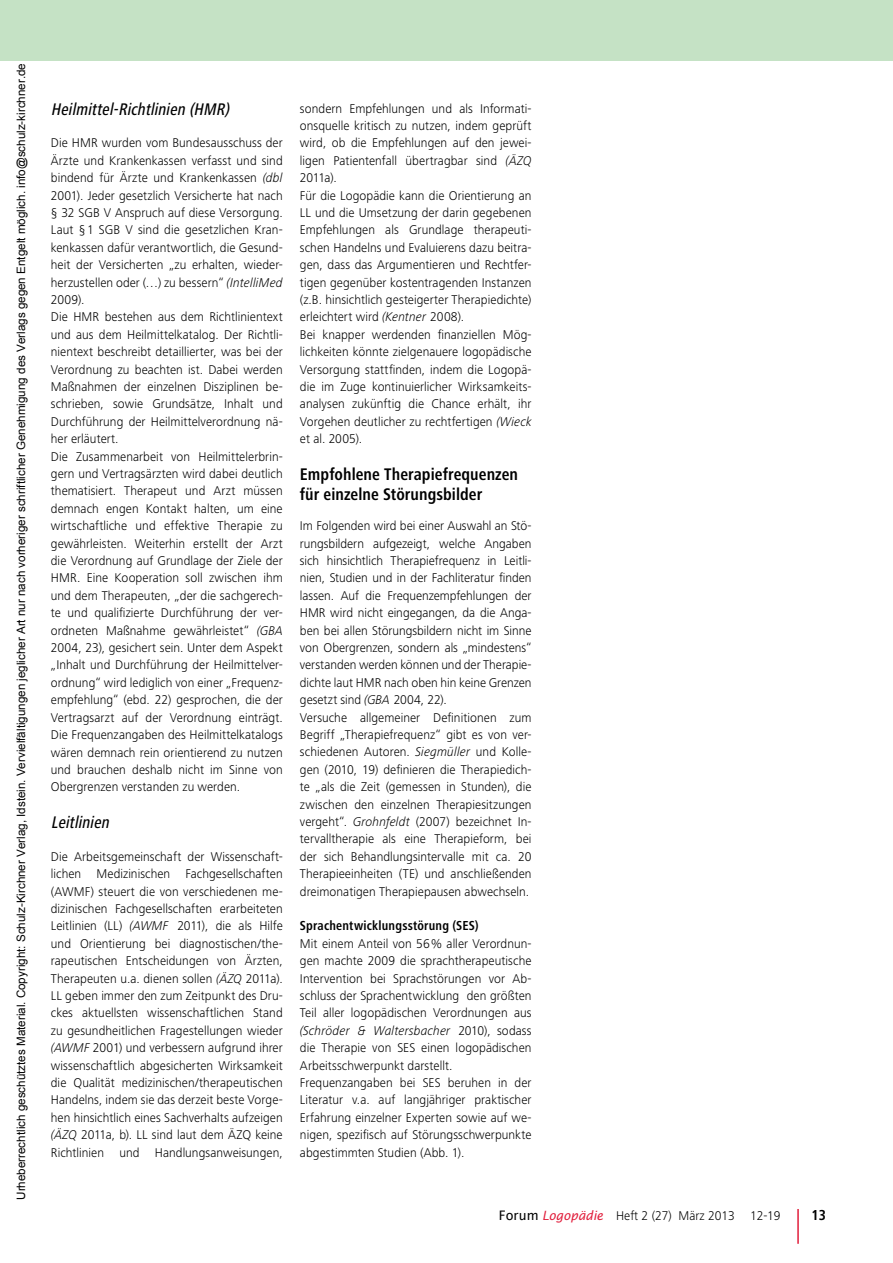
<style>
.page{position:relative;width:893px;height:1263px;background:#fff}
.page>*{position:absolute;margin:0;border:0;box-sizing:border-box;transform-origin:0 0}
.t1{font:700 condensed 17.4px/20.2px "Frutiger Next LT";letter-spacing:.005em;color:#000}
.t2{font:italic 500 condensed 17.4px "Frutiger Next LT";color:#000}
.t3{font:700 condensed 15px "Frutiger Next LT";color:#000}
.t4{font:700 condensed 13.5px "Frutiger Next LT";letter-spacing:.015em;color:#000}
.t5{font:300 13.2px/17.4px "Frutiger Next LT";letter-spacing:.005em;color:#000}
.t6{font:11.55px "Arial";color:#000}
.s1{font-style:italic}
.s2{font-family:"Lucida Sans Unicode";font-weight:400}
.s3{font-family:"Lucida Sans";font-weight:400;font-style:italic;font-size:12.75px;color:#e11e3c}
</style>
<div class="page">
<hr style="left:797px;top:1209px;width:2px;height:35px;background:#e11e3c">
<div style="left:0;top:0;width:893px;height:61px;background:#c5e2c5"></div>
<p class="t6" style="left:14px;top:1200px;width:1138px;rotate:-90deg">Urheberrechtlich geschütztes Material. Copyright: Schulz-Kirchner Verlag, Idstein. Vervielfältigungen jeglicher Art nur nach vorheriger schriftlicher Genehmigung des Verlags gegen Entgelt möglich. info@schulz-kirchner.de</p>
<h1 class="t2" style="left:51px;top:99px;width:183px">Heilmittel-Richtlinien (HMR)</h1>
<p class="t5" style="left:51px;top:134px;width:233px">Die HMR wurden vom Bundesausschuss der Ärzte und Krankenkassen verfasst und sind bindend für Ärzte und Krankenkassen <span class="s1">(dbl </span>2001). Jeder gesetzlich Versicherte hat nach § 32 SGB V Anspruch auf diese Versorgung.<br>Laut §1 SGB V sind die gesetzlichen Kran&shy;kenkassen dafür verantwortlich, die Gesund&shy;heit der Versicherten „zu erhalten, wieder&shy;herzustellen oder (…) zu bessern“ <span class="s1">(IntelliMed </span>2009).<br>Die HMR bestehen aus dem Richtlinientext und aus dem Heilmittelkatalog. Der Richtli&shy;nientext beschreibt detaillierter, was bei der Verordnung zu beachten ist. Dabei werden Maßnahmen der einzelnen Disziplinen be&shy;schrieben, sowie Grundsätze, Inhalt und Durchführung der Heilmittelverordnung nä&shy;her erläutert.<br>Die Zusammenarbeit von Heilmittelerbrin&shy;gern und Vertragsärzten wird dabei deutlich thematisiert. Therapeut und Arzt müssen demnach engen Kontakt halten, um eine wirtschaftliche und effektive Therapie zu gewährleisten. Weiterhin erstellt der Arzt die Verordnung auf Grundlage der Ziele der HMR. Eine Kooperation soll zwischen ihm und dem Therapeuten, „der die sachgerech&shy;te und qualifizierte Durchführung der ver&shy;ordneten Maßnahme gewährleistet“ <span class="s1">(GBA </span>2004, 23), gesichert sein. Unter dem Aspekt „Inhalt und Durchführung der Heilmittelver&shy;ordnung“ wird lediglich von einer „Frequenz&shy;empfehlung“ (ebd. 22) gesprochen, die der Vertragsarzt auf der Verordnung einträgt.<br>Die Frequenzangaben des Heilmittelkatalogs wären demnach rein orientierend zu nutzen und brauchen deshalb nicht im Sinne von Obergrenzen verstanden zu werden.</p>
<h1 class="t2" style="left:51px;top:813px;width:63px">Leitlinien</h1>
<p class="t5" style="left:51px;top:848px;width:233px;text-align:justify">Die Arbeitsgemeinschaft der Wissenschaft&shy;lichen Medizinischen Fachgesellschaften (AWMF) steuert die von verschiedenen me&shy;dizinischen Fachgesellschaften erarbeiteten Leitlinien (LL) <span class="s1">(AWMF</span> 2011), die als Hilfe und Orientierung bei diagnostischen/the&shy;rapeutischen Entscheidungen von Ärzten, Therapeuten u.a. dienen sollen <span class="s1">(ÄZQ</span> 2011a).<br>LL geben immer den zum Zeitpunkt des Dru&shy;ckes aktuellsten wissenschaftlichen Stand zu gesundheitlichen Fragestellungen wieder <span class="s1">(AWMF</span> 2001) und verbessern aufgrund ihrer wissenschaftlich abgesicherten Wirksamkeit die Qualität medizinischen/therapeutischen Handelns, indem sie das derzeit beste Vorge&shy;hen hinsichtlich eines Sachverhalts aufzeigen <span class="s1">(ÄZQ</span> 2011a, b). LL sind laut dem ÄZQ keine Richtlinien und Handlungsanweisungen,</p>
<p class="t5" style="left:300px;top:100px;width:233px">sondern Empfehlungen und als Informati&shy;onsquelle kritisch zu nutzen, indem geprüft wird, ob die Empfehlungen auf den jewei&shy;ligen Patientenfall übertragbar sind <span class="s1">(ÄZQ </span>2011a).<br>Für die Logopädie kann die Orientierung an LL und die Umsetzung der darin gegebenen Empfehlungen als Grundlage therapeuti&shy;schen Handelns und Evaluierens dazu beitra&shy;gen, dass das Argumentieren und Rechtfer&shy;tigen gegenüber kostentragenden Instanzen (z.B. hinsichtlich gesteigerter Therapiedichte) erleichtert wird <span class="s1">(Kentner</span> 2008).<br>Bei knapper werdenden finanziellen Mög&shy;lichkeiten könnte zielgenauere logopädische Versorgung stattfinden, indem die Logopä&shy;die im Zuge kontinuierlicher Wirksamkeits&shy;analysen zukünftig die Chance erhält, ihr Vorgehen deutlicher zu rechtfertigen <span class="s1">(Wieck </span>et al. 2005).</p>
<h1 class="t1" style="left:300px;top:464px;width:220px">Empfohlene Therapiefrequenzen für einzelne Störungsbilder</h1>
<p class="t5" style="left:300px;top:517px;width:233px">Im Folgenden wird bei einer Auswahl an Stö&shy;rungsbildern aufgezeigt, welche Angaben sich hinsichtlich Therapiefrequenz in Leitli&shy;nien, Studien und in der Fachliteratur finden lassen. Auf die Frequenzempfehlungen der HMR wird nicht eingegangen, da die Anga&shy;ben bei allen Störungsbildern nicht im Sinne von Obergrenzen, sondern als „mindestens“ verstanden werden können und der Therapie&shy;dichte laut HMR nach oben hin keine Grenzen gesetzt sind <span class="s1">(GBA</span> 2004, 22).<br>Versuche allgemeiner Definitionen zum Begriff „Therapiefrequenz“ gibt es von ver&shy;schiedenen Autoren. <span class="s1">Siegmüller</span> und Kolle&shy;gen (2010, 19) definieren die Therapiedich&shy;te „als die Zeit (gemessen in Stunden), die zwischen den einzelnen Therapiesitzungen vergeht“. <span class="s1">Grohnfeldt</span> (2007) bezeichnet In&shy;tervalltherapie als eine Therapieform, bei der sich Behandlungsintervalle mit ca. 20<br>Therapieeinheiten (TE) und anschließenden dreimonatigen Therapiepausen abwechseln.</p>
<p class="t4" style="left:300px;top:918px;width:180px">Sprachentwicklungsstörung (SES)</p>
<p class="t5" style="left:300px;top:935px;width:233px">Mit einem Anteil von 56% aller Verordnun&shy;gen machte 2009 die sprachtherapeutische Intervention bei Sprachstörungen vor Ab&shy;schluss der Sprachentwicklung den größten Teil aller logopädischen Verordnungen aus <span class="s1">(Schröder &amp; Waltersbacher</span> 2010), sodass die Therapie von SES einen logopädischen Arbeitsschwerpunkt darstellt.<br>Frequenzangaben bei SES beruhen in der Literatur v.a. auf langjähriger praktischer Erfahrung einzelner Experten sowie auf we&shy;nigen, spezifisch auf Störungsschwerpunkte abgestimmten Studien (Abb. 1).</p>
<p class="t5" style="left:499px;top:1206px;width:283px"><span class="s2">Forum</span> <span class="s3">Logopädie</span> Heft 2 (27) März 2013 12-19</p>
<p class="t3" style="left:811px;top:1206px;width:16px">13</p>
</div>
